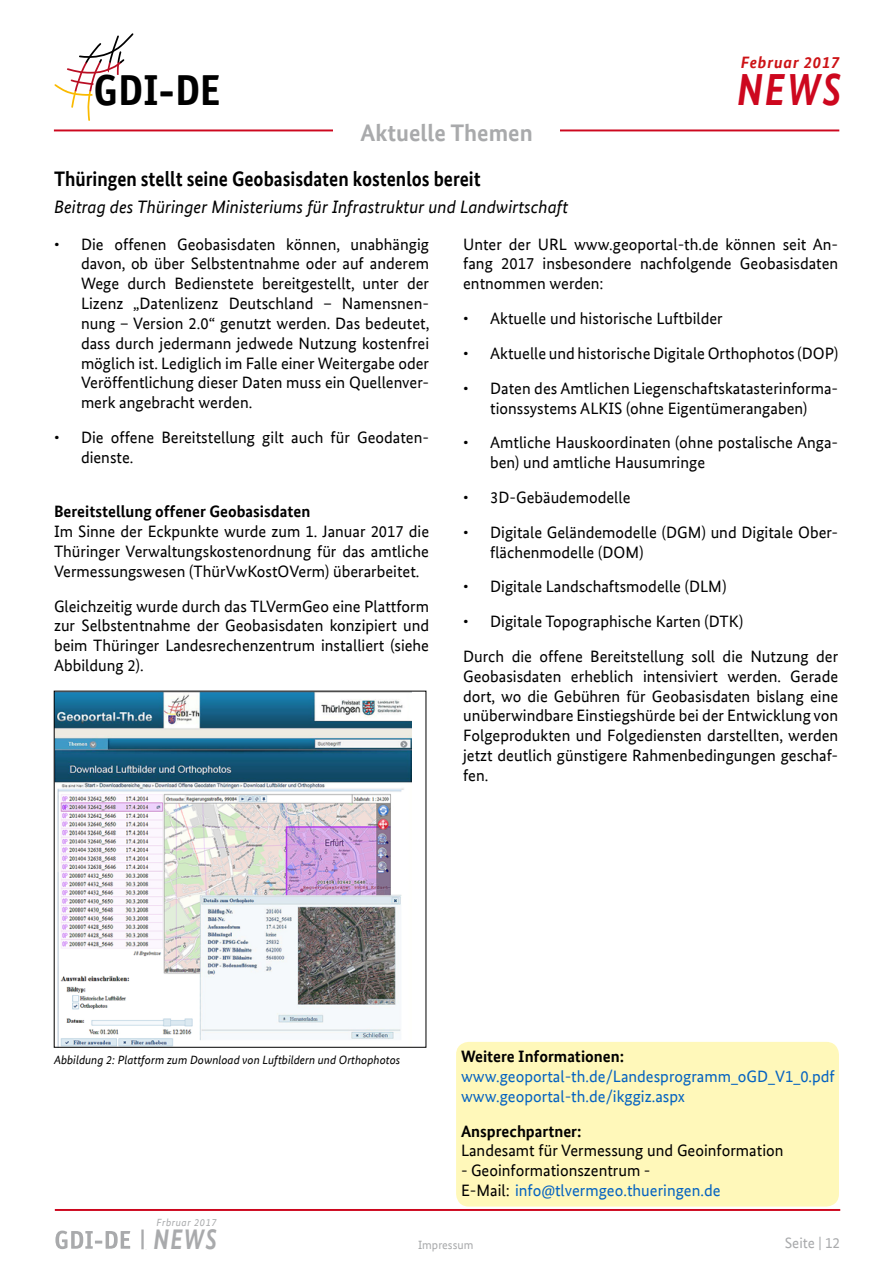
<style>
.page{position:relative;width:893px;height:1263px;background:#fff}
.page>*{position:absolute;margin:0;border:0;box-sizing:border-box;transform-origin:0 0}
.t1{font:italic 700 45px "Bundes Sans Web";color:#cd071e;scale:.85 1}
.t2{font:700 43.5px "Officina Sans";color:#000}
.t3{font:italic 700 28.35px "Bundes Sans Web";color:#a9aaac;scale:.82 1}
.t4{font:700 24px "Bundes Sans Web";color:#a9aaac}
.Überschrift{font:700 21px "Bundes Sans Web";color:#000;scale:.91 1}
.Überschrift-2{font:italic 18px "Bundes Sans Web";color:#000}
.Fliesstext{font:16.5px/19.8px "Bundes Sans Web";color:#000;text-align:justify}
.Fliesstext-2{font:16.5px "Bundes Sans Web";color:#0563c1}
.Fliesstext-3{font:700 16.5px "Bundes Sans Web";color:#000}
.t5{font:italic 700 16.5px "Bundes Sans Web";letter-spacing:.05em;color:#cd1316}
.t6{font:15px "Bundes Sans Web";color:#a9aaac}
.Bildunterschrift{font:italic 12px "Bundes Sans Web";color:#000}
.t7{font:12px "Bundes Sans Web";color:#a9aaac}
.t8{font:italic 10.35px "Bundes Sans Web";letter-spacing:.05em;color:#a9aaac}
.s1{color:#000}
</style>
<div class="page">
<hr style="left:54px;top:129px;width:785px;height:2px;background:#cd071e">
<svg style="left:54px;top:33px;width:80px;height:88px"></svg>
<hr style="left:55px;top:1209px;width:785px;height:2px;background:#cd071e">
<svg style="left:151px;top:1210px;width:69px;height:1px"></svg>
<svg style="left:55px;top:1229px;width:89px;height:21px"></svg>
<div style="left:456px;top:1042px;width:383px;height:164px;background:#fff8ba;border-radius:13px"></div>
<img style="left:56px;top:693px;width:356px;height:352px">
<div style="left:333px;top:117px;width:227px;height:29px;background:#fff"></div>
<p class="t5" style="left:741px;top:53px;width:100px">Februar 2017</p>
<h2 class="t2" style="left:93px;top:63px;width:128px">GDI-DE</h2>
<h1 class="t1" style="left:737px;top:63px;width:124px">NEWS</h1>
<p class="t4" style="left:360px;top:119px;width:174px">Aktuelle Themen</p>
<p class="Überschrift" style="left:54px;top:167px;width:470px">Thüringen stellt seine Geobasisdaten kostenlos bereit</p>
<p class="Überschrift-2" style="left:54px;top:197px;width:516px">Beitrag des Thüringer Ministeriums für Infrastruktur und Landwirtschaft</p>
<p class="Fliesstext" style="left:81px;top:234px;width:350px;text-indent:-27px">• Die offenen Geobasisdaten können, unabhängig davon, ob über Selbstentnahme oder auf anderem Wege durch Bedienstete bereitgestellt, unter der Lizenz „Datenlizenz Deutschland – Namensnen&shy;nung – Version 2.0“ genutzt werden. Das bedeutet, dass durch jedermann jedwede Nutzung kostenfrei möglich ist. Lediglich im Falle einer Weitergabe oder Veröffentlichung dieser Daten muss ein Quellenver&shy;merk angebracht werden.</p>
<p class="Fliesstext" style="left:81px;top:427px;width:350px;text-indent:-27px">• Die offene Bereitstellung gilt auch für Geodaten&shy;dienste.</p>
<p class="Fliesstext" style="left:463px;top:234px;width:377px">Unter der URL www.geoportal-th.de können seit An&shy;fang 2017 insbesondere nachfolgende Geobasisdaten entnommen werden:</p>
<p class="Fliesstext" style="left:463px;top:309px;width:261px">• Aktuelle und historische Luftbilder</p>
<p class="Fliesstext" style="left:463px;top:343px;width:377px">• Aktuelle und historische Digitale Orthophotos (DOP)</p>
<p class="Fliesstext" style="left:463px;top:378px;width:377px;text-align:center">• Daten des Amtlichen Liegenschaftskatasterinforma&shy;tionssystems ALKIS (ohne Eigentümerangaben)</p>
<p class="Fliesstext" style="left:490px;top:433px;width:350px;text-indent:-27px">• Amtliche Hauskoordinaten (ohne postalische Anga&shy;ben) und amtliche Hausumringe</p>
<p class="Fliesstext" style="left:463px;top:487px;width:169px">• 3D-Gebäudemodelle</p>
<p class="Fliesstext" style="left:490px;top:522px;width:350px;text-indent:-27px">• Digitale Geländemodelle (DGM) und Digitale Ober&shy;flächenmodelle (DOM)</p>
<p class="Fliesstext" style="left:463px;top:577px;width:265px">• Digitale Landschaftsmodelle (DLM)</p>
<p class="Fliesstext" style="left:463px;top:612px;width:282px">• Digitale Topographische Karten (DTK)</p>
<p class="Fliesstext" style="left:463px;top:646px;width:377px">Durch die offene Bereitstellung soll die Nutzung der Geobasisdaten erheblich intensiviert werden. Gerade dort, wo die Gebühren für Geobasisdaten bislang eine unüberwindbare Einstiegshürde bei der Entwicklung von Folgeprodukten und Folgediensten darstellten, werden jetzt deutlich günstigere Rahmenbedingungen geschaf&shy;fen.</p>
<p class="Fliesstext-3" style="left:54px;top:502px;width:258px">Bereitstellung offener Geobasisdaten</p>
<p class="Fliesstext" style="left:54px;top:522px;width:377px">Im Sinne der Eckpunkte wurde zum 1. Januar 2017 die Thüringer Verwaltungskostenordnung für das amtliche Vermessungswesen (ThürVwKostOVerm) überarbeitet.</p>
<p class="Fliesstext" style="left:54px;top:596px;width:377px">Gleichzeitig wurde durch das TLVermGeo eine Plattform zur Selbstentnahme der Geobasisdaten konzipiert und beim Thüringer Landesrechenzentrum installiert (siehe Abbildung 2).</p>
<p class="Bildunterschrift" style="left:54px;top:1053px;width:348px">Abbildung 2: Plattform zum Download von Luftbildern und Orthophotos</p>
<p class="t8" style="left:157px;top:1216px;width:61px">Frbruar 2017</p>
<p class="Fliesstext-3" style="left:461px;top:1047px;width:165px">Weitere Informationen:</p>
<p class="Fliesstext-2" style="left:461px;top:1067px;width:375px">www.geoportal-th.de/Landesprogramm_oGD_V1_0.pdf</p>
<p class="Fliesstext-2" style="left:461px;top:1087px;width:226px">www.geoportal-th.de/ikggiz.aspx</p>
<p class="Fliesstext-3" style="left:461px;top:1121px;width:122px">Ansprechpartner:</p>
<p class="Fliesstext" style="left:461px;top:1141px;width:324px">Landesamt für Vermessung und Geoinformation</p>
<p class="Fliesstext" style="left:461px;top:1160px;width:191px">- Geoinformationszentrum -</p>
<p class="Fliesstext-2" style="left:461px;top:1181px;width:261px"><span class="s1">E-Mail:</span> info@tlvermgeo.thueringen.de</p>
<h3 class="t3" style="left:153px;top:1223px;width:79px">NEWS</h3>
<p class="t7" style="left:418px;top:1238px;width:57px">Impressum</p>
<p class="t6" style="left:785px;top:1234px;width:57px">Seite | 12</p>
</div>
